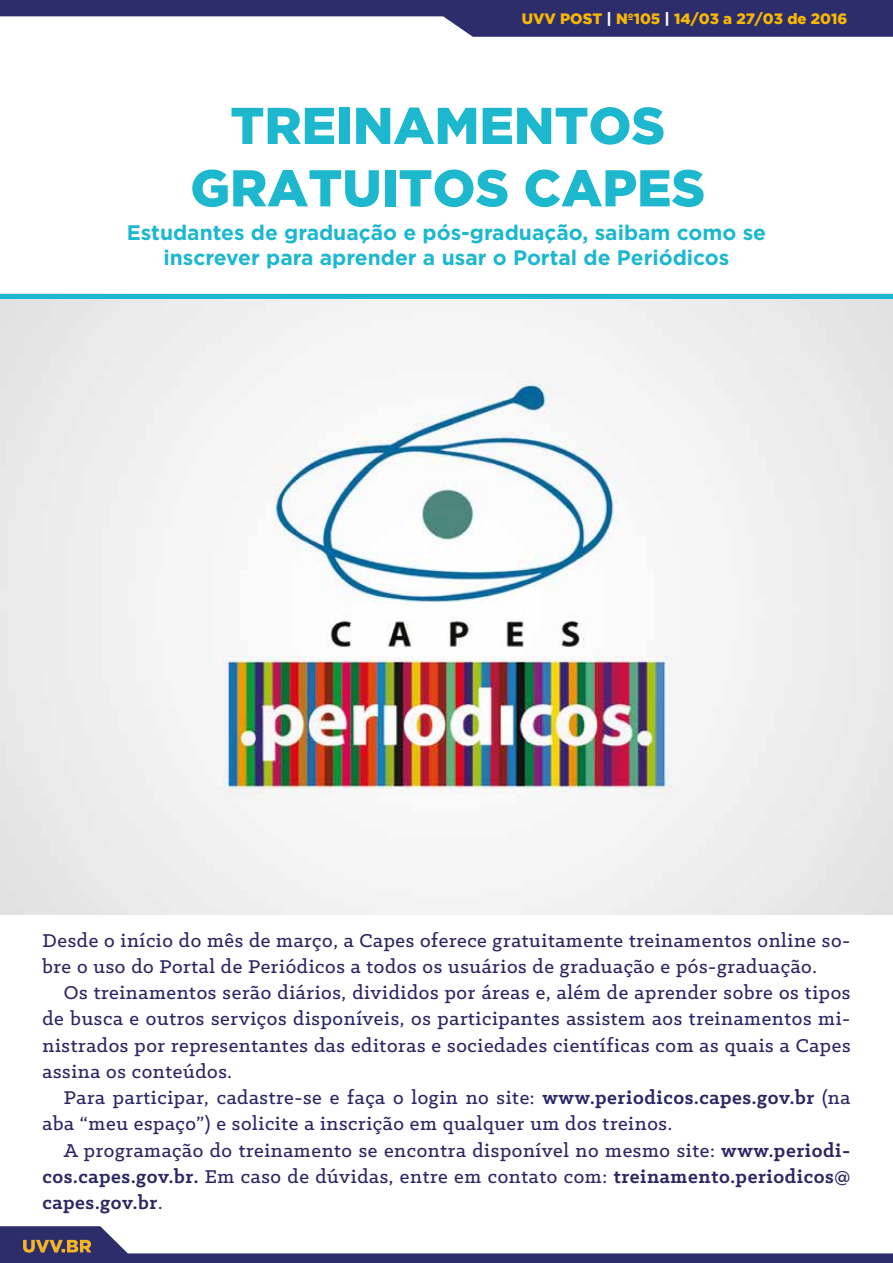
<style>
.page{position:relative;width:893px;height:1263px;background:#fff}
.page>*{position:absolute;margin:0;border:0;box-sizing:border-box;transform-origin:0 0}
.t1{font:900 51.6px/62.4px "Gotham";color:#1db7ce;text-align:center}
.t2{font:500 21px/26.2px "Klinic Slab";letter-spacing:.03em;color:#2c2763}
.t3{font:700 21px/25.2px "Gotham";color:#1db7ce;text-align:center}
.t4{font:900 15px "Gotham";color:#f6b705}
.s1{color:#fff}
.s2{font-weight:700}
</style>
<div class="page">
<img style="left:0;top:298px;width:893px;height:616px">
<svg style="left:0;top:0;width:893px;height:37px"></svg>
<svg style="left:0;top:1226px;width:893px;height:37px"></svg>
<hr style="left:0;top:294px;width:893px;height:4px;background:#1db7ce">
<p class="t4" style="left:522px;top:10px;width:327px">UVV POST <span class="s1">|</span> Nº105 <span class="s1">|</span> 14/03 a 27/03 de 2016</p>
<h1 class="t1" style="left:190px;top:93px;width:516px">TREINAMENTOS<br>GRATUITOS CAPES</h1>
<p class="t3" style="left:127px;top:220px;width:641px">Estudantes de graduação e pós-graduação, saibam como se inscrever para aprender a usar o Portal de Periódicos</p>
<p class="t2" style="left:43px;top:926px;width:809px">Desde o início do mês de março, a Capes oferece gratuitamente treinamentos online so&shy;bre o uso do Portal de Periódicos a todos os usuários de graduação e pós-graduação.</p>
<p class="t2" style="left:43px;top:979px;width:809px;text-align:justify;text-indent:21px">Os treinamentos serão diários, divididos por áreas e, além de aprender sobre os tipos de busca e outros serviços disponíveis, os participantes assistem aos treinamentos mi&shy;nistrados por representantes das editoras e sociedades científicas com as quais a Capes assina os conteúdos.</p>
<p class="t2" style="left:43px;top:1084px;width:809px;text-indent:21px">Para participar, cadastre-se e faça o login no site: <span class="s2">www.periodicos.capes.gov.br</span> (na aba “meu espaço”) e solicite a inscrição em qualquer um dos treinos.</p>
<p class="t2" style="left:43px;top:1136px;width:809px;text-align:justify;text-indent:21px">A programação do treinamento se encontra disponível no mesmo site: <span class="s2">www.periodi&shy;cos.capes.gov.br.</span> Em caso de dúvidas, entre em contato com: <span class="s2">treinamento.periodicos@ capes.gov.br</span>.</p>
</div>
